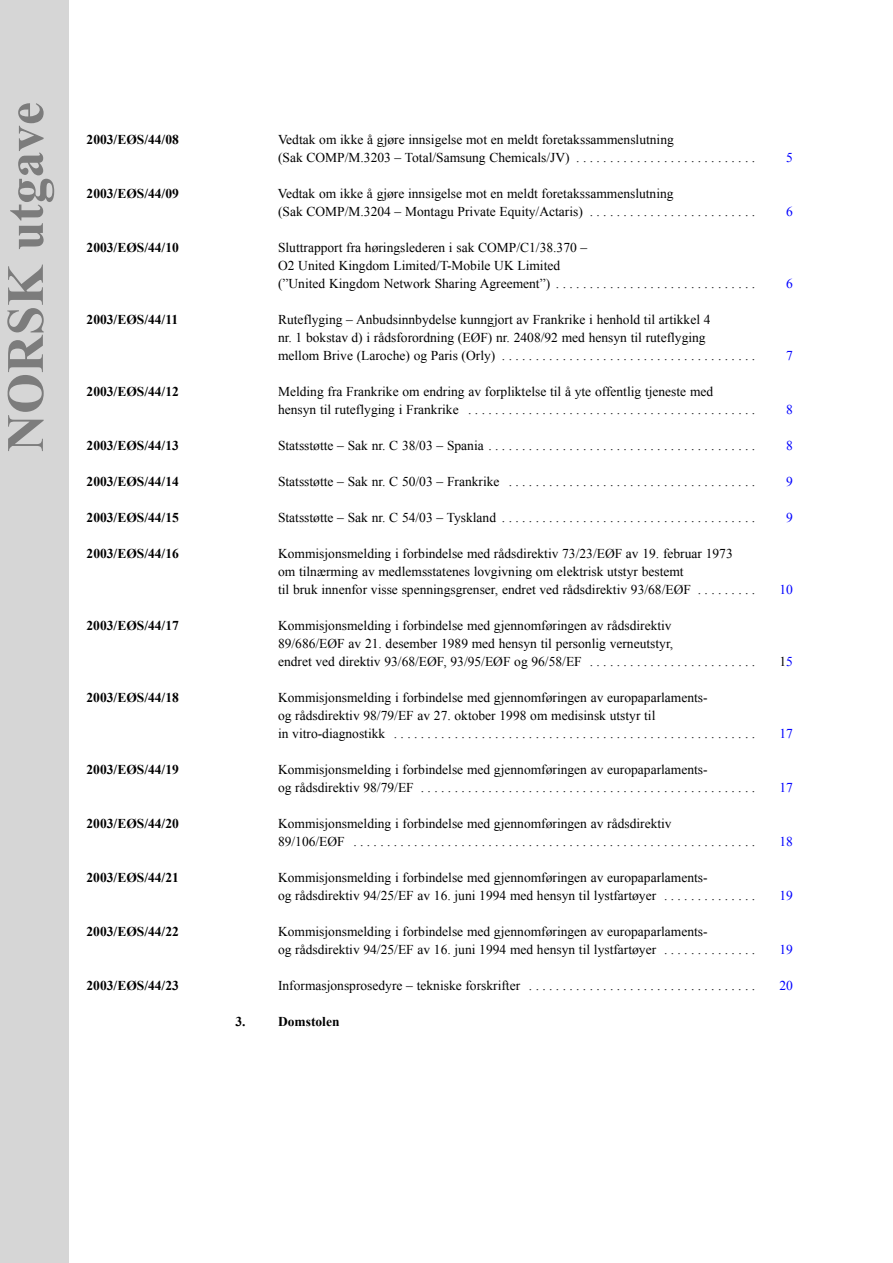
<style>
.page{position:relative;width:893px;height:1263px;background:#fff}
.page>*{position:absolute;margin:0;border:0;box-sizing:border-box;transform-origin:0 0}
.t1{font:700 52.5px "Times New Roman";color:#7c7c7c}
.t2{font:13.5px/18px "Times New Roman";color:#000}
.t3{font:700 13.5px "Times New Roman";color:#000}
.t4{font:13.5px "Times New Roman";letter-spacing:-.01em;color:#00f}
.s1{color:#00f}
</style>
<div class="page">
<div style="left:0;top:0;width:68px;height:1263px;background:#d6d6d6"></div>
<h1 class="t1" style="left:-4px;top:452px;width:351px;rotate:-90deg">NORSK utgave</h1>
<p class="t3" style="left:87px;top:132px;width:94px">2003/EØS/44/08</p>
<p class="t2" style="left:278px;top:131px;width:478px">Vedtak om ikke å gjøre innsigelse mot en meldt foretakssammenslutning<br>(Sak COMP/M.3203 – Total/Samsung Chemicals/JV) . . . . . . . . . . . . . . . . . . . . . . . . . . .</p>
<p class="t3" style="left:87px;top:186px;width:94px">2003/EØS/44/09</p>
<p class="t2" style="left:278px;top:185px;width:479px">Vedtak om ikke å gjøre innsigelse mot en meldt foretakssammenslutning<br>(Sak COMP/M.3204 – Montagu Private Equity/Actaris) . . . . . . . . . . . . . . . . . . . . . . . . .</p>
<p class="t3" style="left:87px;top:240px;width:94px">2003/EØS/44/10</p>
<p class="t2" style="left:278px;top:239px;width:478px">Sluttrapport fra høringslederen i sak COMP/C1/38.370 –<br>O2 United Kingdom Limited/T-Mobile UK Limited<br>(”United Kingdom Network Sharing Agreement”) . . . . . . . . . . . . . . . . . . . . . . . . . . . . . .</p>
<p class="t3" style="left:87px;top:312px;width:93px">2003/EØS/44/11</p>
<p class="t2" style="left:278px;top:311px;width:478px">Ruteflyging – Anbudsinnbydelse kunngjort av Frankrike i henhold til artikkel 4<br>nr. 1 bokstav d) i rådsforordning (EØF) nr. 2408/92 med hensyn til ruteflyging<br>mellom Brive (Laroche) og Paris (Orly) . . . . . . . . . . . . . . . . . . . . . . . . . . . . . . . . . . . . . .</p>
<p class="t3" style="left:87px;top:384px;width:94px">2003/EØS/44/12</p>
<p class="t2" style="left:278px;top:383px;width:478px">Melding fra Frankrike om endring av forpliktelse til å yte offentlig tjeneste med<br>hensyn til ruteflyging i Frankrike . . . . . . . . . . . . . . . . . . . . . . . . . . . . . . . . . . . . . . . . . . .</p>
<p class="t4" style="left:786px;top:150px;width:8px">5</p>
<p class="t4" style="left:786px;top:204px;width:8px">6</p>
<p class="t4" style="left:786px;top:276px;width:8px">6</p>
<p class="t4" style="left:786px;top:348px;width:8px">7</p>
<p class="t4" style="left:786px;top:402px;width:8px">8</p>
<p class="t3" style="left:87px;top:438px;width:94px">2003/EØS/44/13</p>
<p class="t2" style="left:278px;top:437px;width:478px">Statsstøtte – Sak nr. C 38/03 – Spania . . . . . . . . . . . . . . . . . . . . . . . . . . . . . . . . . . . . . . . .</p>
<p class="t4" style="left:786px;top:438px;width:8px">8</p>
<p class="t3" style="left:87px;top:474px;width:94px">2003/EØS/44/14</p>
<p class="t2" style="left:278px;top:473px;width:478px">Statsstøtte – Sak nr. C 50/03 – Frankrike . . . . . . . . . . . . . . . . . . . . . . . . . . . . . . . . . . . . .</p>
<p class="t4" style="left:786px;top:474px;width:8px">9</p>
<p class="t3" style="left:87px;top:510px;width:94px">2003/EØS/44/15</p>
<p class="t2" style="left:278px;top:509px;width:478px">Statsstøtte – Sak nr. C 54/03 – Tyskland . . . . . . . . . . . . . . . . . . . . . . . . . . . . . . . . . . . . . .</p>
<p class="t4" style="left:786px;top:510px;width:8px">9</p>
<p class="t3" style="left:87px;top:546px;width:94px">2003/EØS/44/16</p>
<p class="t2" style="left:278px;top:545px;width:478px">Kommisjonsmelding i forbindelse med rådsdirektiv 73/23/EØF av 19. februar 1973<br>om tilnærming av medlemsstatenes lovgivning om elektrisk utstyr bestemt<br>til bruk innenfor visse spenningsgrenser, endret ved rådsdirektiv 93/68/EØF . . . . . . . . .</p>
<p class="t4" style="left:779px;top:582px;width:15px">10</p>
<p class="t3" style="left:87px;top:618px;width:94px">2003/EØS/44/17</p>
<p class="t2" style="left:278px;top:617px;width:478px">Kommisjonsmelding i forbindelse med gjennomføringen av rådsdirektiv<br>89/686/EØF av 21. desember 1989 med hensyn til personlig verneutstyr,<br>endret ved direktiv 93/68/EØF, 93/95/EØF og 96/58/EF . . . . . . . . . . . . . . . . . . . . . . . . .</p>
<p class="t3" style="left:87px;top:690px;width:94px">2003/EØS/44/18</p>
<p class="t2" style="left:278px;top:689px;width:478px">Kommisjonsmelding i forbindelse med gjennomføringen av europaparlaments-<br>og rådsdirektiv 98/79/EF av 27. oktober 1998 om medisinsk utstyr til<br>in vitro-diagnostikk . . . . . . . . . . . . . . . . . . . . . . . . . . . . . . . . . . . . . . . . . . . . . . . . . . . . . .</p>
<p class="t3" style="left:87px;top:762px;width:94px">2003/EØS/44/19</p>
<p class="t2" style="left:278px;top:761px;width:478px">Kommisjonsmelding i forbindelse med gjennomføringen av europaparlaments-<br>og rådsdirektiv 98/79/EF . . . . . . . . . . . . . . . . . . . . . . . . . . . . . . . . . . . . . . . . . . . . . . . . . .</p>
<p class="t3" style="left:87px;top:816px;width:94px">2003/EØS/44/20</p>
<p class="t2" style="left:278px;top:815px;width:478px">Kommisjonsmelding i forbindelse med gjennomføringen av rådsdirektiv<br>89/106/EØF . . . . . . . . . . . . . . . . . . . . . . . . . . . . . . . . . . . . . . . . . . . . . . . . . . . . . . . . . . . .</p>
<p class="t3" style="left:87px;top:870px;width:94px">2003/EØS/44/21</p>
<p class="t2" style="left:278px;top:869px;width:478px">Kommisjonsmelding i forbindelse med gjennomføringen av europaparlaments-<br>og rådsdirektiv 94/25/EF av 16. juni 1994 med hensyn til lystfartøyer . . . . . . . . . . . . . .</p>
<p class="t3" style="left:87px;top:924px;width:94px">2003/EØS/44/22</p>
<p class="t2" style="left:278px;top:923px;width:478px">Kommisjonsmelding i forbindelse med gjennomføringen av europaparlaments-<br>og rådsdirektiv 94/25/EF av 16. juni 1994 med hensyn til lystfartøyer . . . . . . . . . . . . . .</p>
<p class="t2" style="left:779px;top:653px;width:15px">1<span class="s1">5</span></p>
<p class="t4" style="left:779px;top:726px;width:15px">17</p>
<p class="t4" style="left:779px;top:780px;width:15px">17</p>
<p class="t4" style="left:779px;top:834px;width:15px">18</p>
<p class="t4" style="left:779px;top:888px;width:15px">19</p>
<p class="t4" style="left:779px;top:942px;width:15px">19</p>
<p class="t3" style="left:87px;top:978px;width:94px">2003/EØS/44/23</p>
<p class="t2" style="left:278px;top:977px;width:478px">Informasjonsprosedyre – tekniske forskrifter . . . . . . . . . . . . . . . . . . . . . . . . . . . . . . . . . .</p>
<p class="t4" style="left:779px;top:978px;width:15px">20</p>
<p class="t3" style="left:235px;top:1014px;width:106px">3. Domstolen</p>
</div>
